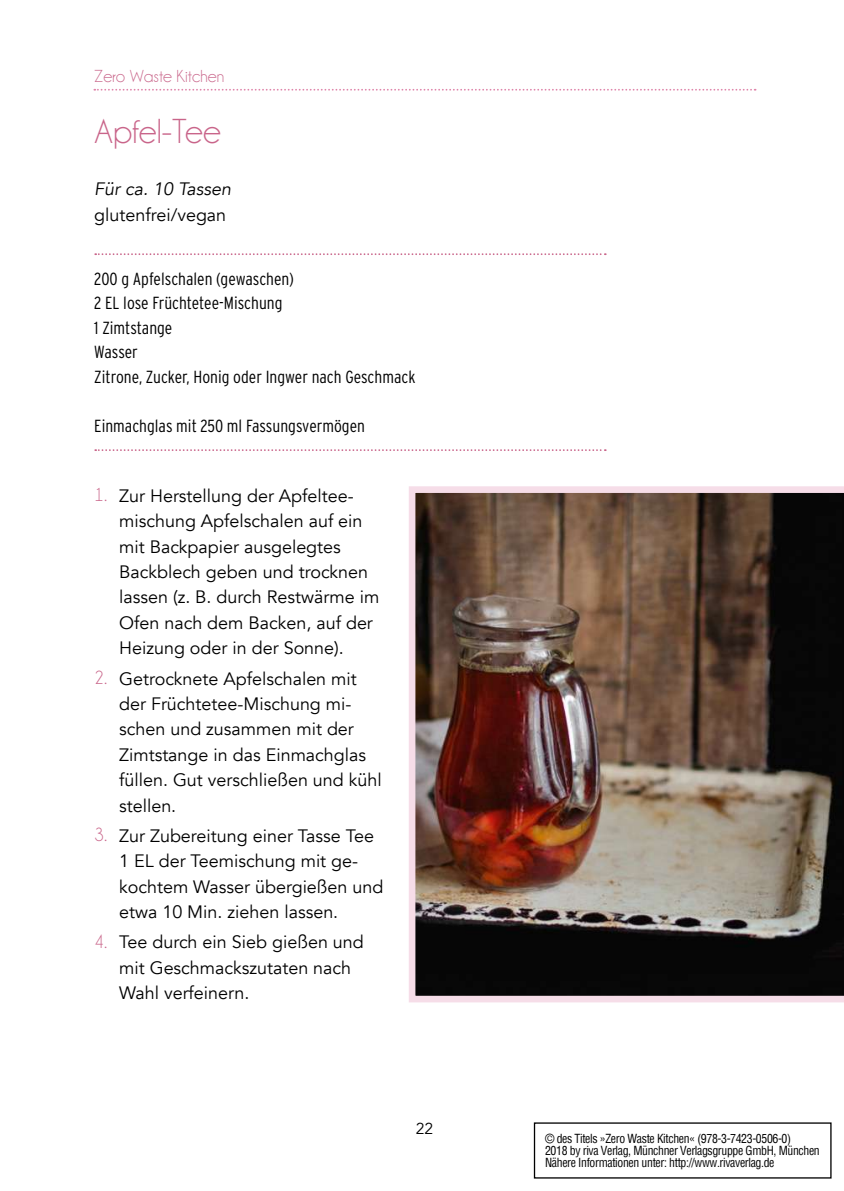
<style>
.page{position:relative;width:844px;height:1191px;background:#fff}
.page>*{position:absolute;margin:0;border:0;box-sizing:border-box;transform-origin:0 0}
.t1{font:35px "Champagne&Limousines";color:#c9658a}
.t2{font:17.85px/25.4px "Avenir";color:#000}
.t3{font:italic 17.85px "Avenir";color:#000}
.t4{font:300 condensed 17.5px/24.5px "Interstate";color:#000}
.t5{font:17.5px "Champagne&Limousines";color:#c9658a}
.t6{font:15.75px "Avenir";color:#000}
.t7{font:condensed 12.25px/12.2px "Helvetica";letter-spacing:-.03em;color:#000;scale:.96 1}
.s1{font-family:"Champagne&Limousines";font-size:19.25px;color:#c9658a}
</style>
<div class="page">
<svg style="left:94px;top:89px;width:661px;height:2px"></svg>
<svg style="left:95px;top:253px;width:510px;height:2px"></svg>
<svg style="left:95px;top:449px;width:510px;height:2px"></svg>
<img style="left:409px;top:486px;width:434px;height:516px">
<p class="t5" style="left:94px;top:66px;width:131px">Zero Waste Kitchen</p>
<h1 class="t1" style="left:94px;top:112px;width:128px">Apfel-Tee</h1>
<p class="t3" style="left:94px;top:178px;width:138px">Für ca. 10 Tassen</p>
<p class="t2" style="left:94px;top:202px;width:133px">glutenfrei/vegan</p>
<p class="t4" style="left:94px;top:266px;width:322px">200 g Apfelschalen (gewaschen)<br>2 EL lose Früchtetee-Mischung<br>1 Zimtstange<br>Wasser<br>Zitrone, Zucker, Honig oder Ingwer nach Geschmack</p>
<p class="t4" style="left:94px;top:413px;width:272px">Einmachglas mit 250 ml Fassungsvermögen</p>
<p class="t2" style="left:119px;top:483px;width:262px;text-indent:-25px"><span class="s1">1.</span> Zur Herstellung der Apfeltee&shy;mischung Apfelschalen auf ein mit Backpapier ausgelegtes<br>Backblech geben und trocknen lassen (z. B. durch Restwärme im<br>Ofen nach dem Backen, auf der<br>Heizung oder in der Sonne).</p>
<p class="t2" style="left:119px;top:666px;width:264px;text-indent:-25px"><span class="s1">2.</span> Getrocknete Apfelschalen mit der Früchtetee-Mischung mi&shy;schen und zusammen mit der<br>Zimtstange in das Einmachglas füllen. Gut verschließen und kühl stellen.</p>
<p class="t2" style="left:119px;top:823px;width:266px;text-indent:-25px"><span class="s1">3.</span> Zur Zubereitung einer Tasse Tee<br>1 EL der Teemischung mit ge&shy;kochtem Wasser übergießen und etwa 10 Min. ziehen lassen.</p>
<p class="t2" style="left:119px;top:930px;width:246px;text-indent:-25px"><span class="s1">4.</span> Tee durch ein Sieb gießen und mit Geschmackszutaten nach<br>Wahl verfeinern.</p>
<p class="t6" style="left:415px;top:1119px;width:19px">22</p>
<p class="t7" style="left:545px;top:1132px;width:287px">© des Titels »Zero Waste Kitchen« (978-3-7423-0506-0)<br>2018 by riva Verlag, Münchner Verlagsgruppe GmbH, München<br>Nähere Informationen unter: http://www.rivaverlag.de</p>
</div>
